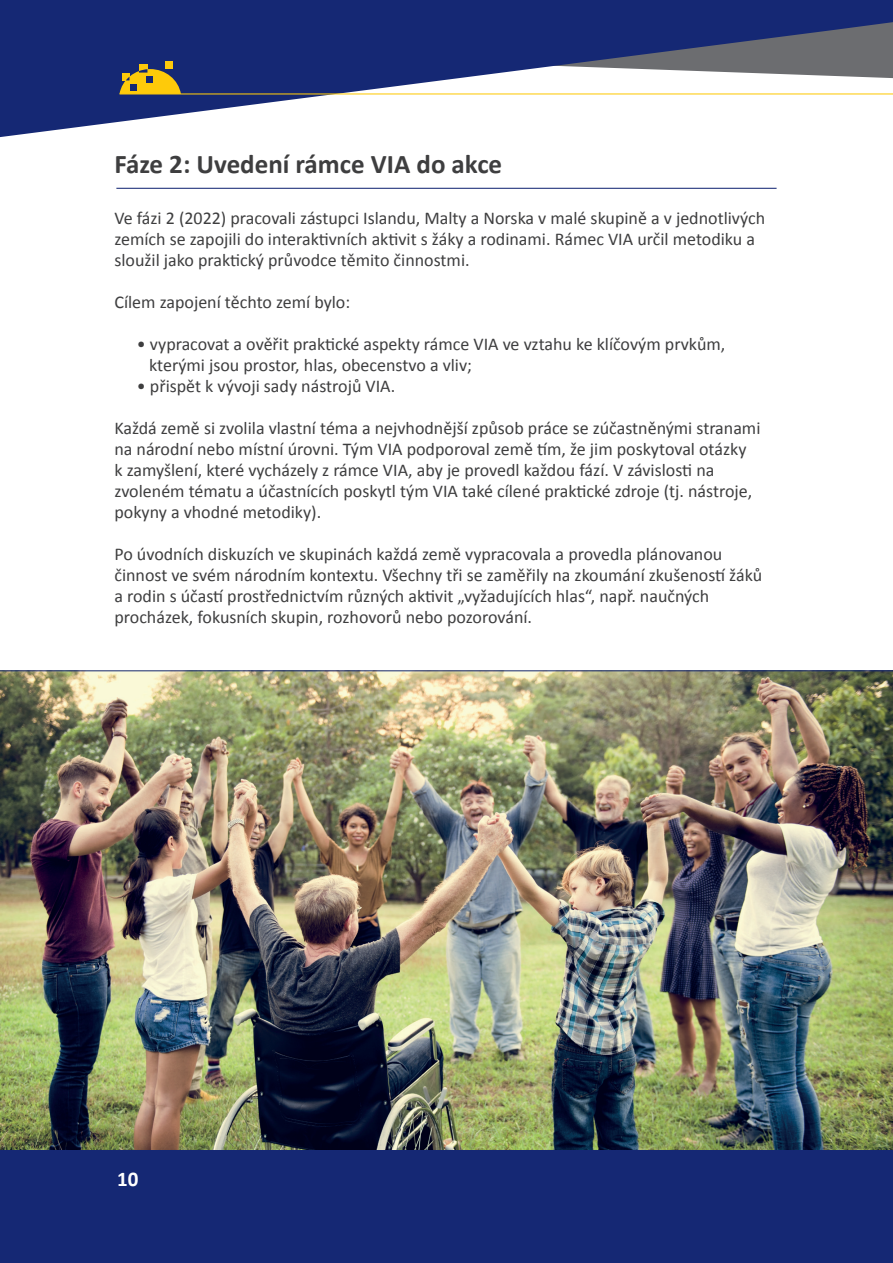
<style>
.page{position:relative;width:893px;height:1263px;background:#fff}
.page>*{position:absolute;margin:0;border:0;box-sizing:border-box;transform-origin:0 0}
.t1{font:700 27px "Calibri";color:#3e3e3f}
.t2{font:700 21px "Calibri";color:#fff}
.t3{font:18px/21px "Calibri";color:#3e3e3f}
</style>
<div class="page">
<svg style="left:0;top:0;width:893px;height:137px;fill:#152874"></svg>
<hr style="left:119px;top:93px;width:774px;height:1px;background:#feca0a">
<div style="left:165px;top:61px;width:8px;height:8px;background:#feca0a"></div>
<div style="left:139px;top:64px;width:8px;height:9px;background:#feca0a"></div>
<svg style="left:119px;top:69px;width:62px;height:25px;background:#b89929"></svg>
<img style="left:0;top:671px;width:893px;height:480px">
<div style="left:0;top:1151px;width:893px;height:112px;background:#152874"></div>
<hr style="left:116px;top:188px;width:661px;height:1px;background:#152874">
<hr style="left:0;top:670px;width:893px;height:1px;background:#152874">
<h1 class="t1" style="left:114px;top:148px;width:389px">Fáze 2: Uvedení rámce VIA do akce</h1>
<p class="t3" style="left:114px;top:207px;width:652px">Ve fázi 2 (2022) pracovali zástupci Islandu, Malty a Norska v malé skupině a v jednotlivých zemích se zapojili do interaktivních aktivit s žáky a rodinami. Rámec VIA určil metodiku a sloužil jako praktický průvodce těmito činnostmi.</p>
<p class="t3" style="left:114px;top:291px;width:237px">Cílem zapojení těchto zemí bylo:</p>
<p class="t3" style="left:149px;top:333px;width:578px;text-indent:-12px">• vypracovat a ověřit praktické aspekty rámce VIA ve vztahu ke klíčovým prvkům, kterými jsou prostor, hlas, obecenstvo a vliv;</p>
<p class="t3" style="left:137px;top:375px;width:260px">• přispět k vývoji sady nástrojů VIA.</p>
<p class="t3" style="left:114px;top:417px;width:648px">Každá země si zvolila vlastní téma a nejvhodnější způsob práce se zúčastněnými stranami na národní nebo místní úrovni. Tým VIA podporoval země tím, že jim poskytoval otázky<br>k zamyšlení, které vycházely z rámce VIA, aby je provedl každou fází. V závislosti na zvoleném tématu a účastnících poskytl tým VIA také cílené praktické zdroje (tj. nástroje, pokyny a vhodné metodiky).</p>
<p class="t3" style="left:114px;top:543px;width:649px">Po úvodních diskuzích ve skupinách každá země vypracovala a provedla plánovanou činnost ve svém národním kontextu. Všechny tři se zaměřily na zkoumání zkušeností žáků a rodin s účastí prostřednictvím různých aktivit „vyžadujících hlas“, např. naučných procházek, fokusních skupin, rozhovorů nebo pozorování.</p>
<p class="t2" style="left:117px;top:1166px;width:23px">10</p>
</div>
